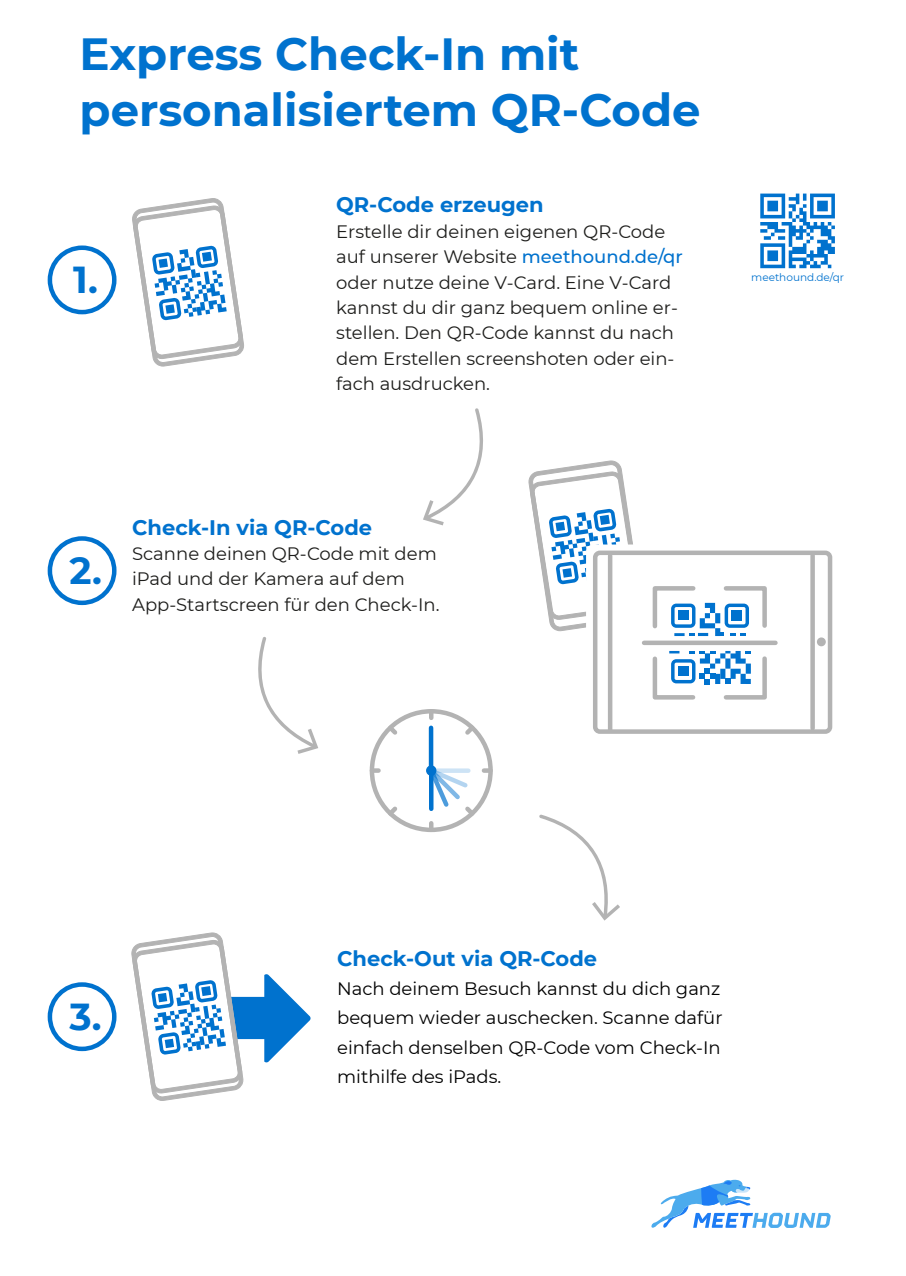
<style>
.page{position:relative;width:906px;height:1276px;background:#fff}
.page>*{position:absolute;margin:0;border:0;box-sizing:border-box;transform-origin:0 0}
.t1{font:700 45px/56.2px "Montserrat";color:#0072ce}
.t2{font:700 37.5px "Montserrat";color:#0072ce}
.t3{font:700 21px "Montserrat";color:#0072ce}
.t4{font:18px/25.4px "Montserrat";color:#1d1d1b}
.t5{font:18px/29.2px "Montserrat";color:#000}
.t6{font:10.5px "Montserrat";color:#0072ce}
.s1{font-weight:500;color:#0072ce}
</style>
<div class="page">
<svg style="left:132px;top:198px;width:112px;height:169px"></svg>
<svg style="left:528px;top:460px;width:105px;height:171px"></svg>
<div style="left:587px;top:545px;width:234px;height:179px;background:#fff;border-radius:7px"></div>
<div style="left:586px;top:544px;width:236px;height:181px;border:2px solid #fff;border-radius:7px"></div>
<div style="left:595px;top:553px;width:235px;height:178px;background:#fff;border-radius:5px"></div>
<div style="left:593px;top:550px;width:239px;height:184px;border:4px solid #b3b3b3;border-radius:5px"></div>
<div style="left:810px;top:555px;width:5px;height:173px;background:#b3b3b3"></div>
<hr style="left:608px;top:556px;width:4px;height:174px;background:#b3b3b3">
<svg style="left:652px;top:651px;width:115px;height:49px"></svg>
<svg style="left:652px;top:586px;width:115px;height:50px"></svg>
<div style="left:644px;top:640px;width:131px;height:5px;background:#b3b3b3"></div>
<div style="left:818px;top:638px;width:6px;height:7px;background:#b3b3b3;border-radius:50%"></div>
<div style="left:817px;top:637px;width:9px;height:9px;border:2px solid #b3b3b3;border-radius:50%"></div>
<svg style="left:48px;top:245px;width:68px;height:69px"></svg>
<svg style="left:48px;top:536px;width:68px;height:69px"></svg>
<svg style="left:48px;top:982px;width:68px;height:69px"></svg>
<svg style="left:131px;top:932px;width:180px;height:169px"></svg>
<div style="left:370px;top:709px;width:123px;height:123px;border:4px solid #b3b3b3;border-radius:50%"></div>
<hr style="left:429px;top:728px;width:4px;height:39px;background:#0072ce">
<div style="left:426px;top:765px;width:10px;height:10px;border:4px solid #0072ce;border-radius:50%"></div>
<svg style="left:429px;top:711px;width:4px;height:7px"></svg>
<svg style="left:461px;top:721px;width:17px;height:17px"></svg>
<svg style="left:428px;top:767px;width:50px;height:63px"></svg>
<svg style="left:484px;top:768px;width:6px;height:5px"></svg>
<svg style="left:384px;top:721px;width:17px;height:18px"></svg>
<svg style="left:384px;top:803px;width:17px;height:17px"></svg>
<svg style="left:372px;top:768px;width:6px;height:5px"></svg>
<svg style="left:423px;top:408px;width:60px;height:117px"></svg>
<svg style="left:539px;top:814px;width:81px;height:106px"></svg>
<svg style="left:258px;top:637px;width:60px;height:117px"></svg>
<svg style="left:651px;top:1179px;width:179px;height:49px"></svg>
<svg style="left:760px;top:194px;width:75px;height:74px"></svg>
<h1 class="t1" style="left:80px;top:24px;width:622px">Express Check-In mit personalisiertem QR-Code</h1>
<h2 class="t2" style="left:73px;top:252px;width:26px">1.</h2>
<p class="t3" style="left:336px;top:190px;width:209px">QR-Code erzeugen</p>
<p class="t4" style="left:336px;top:218px;width:348px">Erstelle dir deinen eigenen QR-Code auf unserer Website <span class="s1">meethound.de/qr </span>oder nutze deine V-Card. Eine V-Card kannst du dir ganz bequem online er&shy;stellen. Den QR-Code kannst du nach dem Erstellen screenshoten oder ein&shy;fach ausdrucken.</p>
<h2 class="t2" style="left:70px;top:543px;width:34px">2.</h2>
<p class="t3" style="left:132px;top:512px;width:241px">Check-In via QR-Code</p>
<p class="t4" style="left:132px;top:540px;width:309px">Scanne deinen QR-Code mit dem iPad und der Kamera auf dem<br>App-Startscreen für den Check-In.</p>
<p class="t6" style="left:751px;top:270px;width:94px">meethound.de/qr</p>
<h2 class="t2" style="left:70px;top:989px;width:34px">3.</h2>
<p class="t3" style="left:337px;top:943px;width:261px">Check-Out via QR-Code</p>
<p class="t5" style="left:337px;top:973px;width:387px">Nach deinem Besuch kannst du dich ganz bequem wieder auschecken. Scanne dafür einfach denselben QR-Code vom Check-In mithilfe des iPads.</p>
</div>
